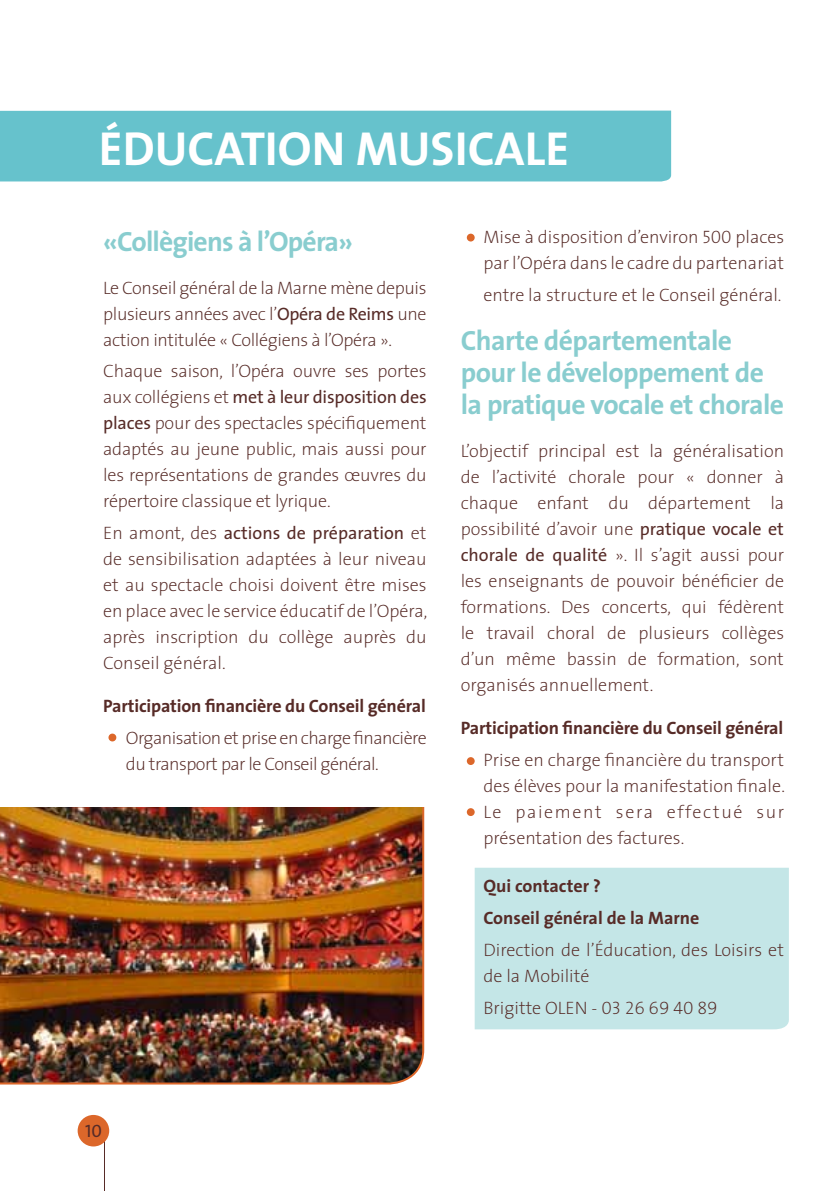
<style>
.page{position:relative;width:840px;height:1191px;background:#fff}
.page>*{position:absolute;margin:0;border:0;box-sizing:border-box;transform-origin:0 0}
.t1{font:48px "The Sans Bold Caps";color:#fff}
.t2{font:700 28px/32px "The Sans";letter-spacing:-.02em;color:#89cdcf}
.t3{font:200 18px/26px "The Sans";color:#572b27;text-align:justify}
.t4{font:700 18px/31.6px "The Sans";letter-spacing:-.01em;color:#572b27}
.t5{font:200 18px/26px "The Sans";letter-spacing:-.03em;color:#572b27}
.t6{font:200 18px/26px "The Sans";letter-spacing:.04em;color:#572b27}
.t7{font:18px "The Sans Caps";color:#572b27}
.s1{font-weight:400}
.s2{font-family:"The Sans Extra Light Caps";font-weight:400}
</style>
<div class="page">
<div style="left:474px;top:867px;width:315px;height:162px;background:#c4e6e7"></div>
<div style="left:0;top:110px;width:670px;height:71px;background:#66c2cc"></div>
<hr style="left:104px;top:1126px;width:1px;height:65px;background:#572b27">
<div style="left:78px;top:1115px;width:31px;height:31px;background:#dc672a;border-radius:50%"></div>
<div style="left:108px;top:733px;width:8px;height:8px;background:#dc672a;border-radius:50%"></div>
<div style="left:466px;top:757px;width:8px;height:8px;background:#dc672a;border-radius:50%"></div>
<div style="left:466px;top:808px;width:8px;height:8px;background:#dc672a;border-radius:50%"></div>
<div style="left:466px;top:234px;width:8px;height:7px;background:#dc672a;border-radius:50%"></div>
<img style="left:0;top:807px;width:425px;height:278px">
<h1 class="t1" style="left:99px;top:118px;width:465px">ÉDUCATION MUSICALE</h1>
<h2 class="t2" style="left:103px;top:225px;width:251px">«Collègiens à l’Opéra»</h2>
<p class="t3" style="left:103px;top:274px;width:325px">Le Conseil général de la Marne mène depuis plusieurs années avec l’<span class="s1">Opéra de Reims</span> une action intitulée « Collégiens à l’Opéra ».</p>
<p class="t3" style="left:103px;top:358px;width:325px">Chaque saison, l’Opéra ouvre ses portes aux collégiens et <span class="s1">met à leur disposition des places</span> pour des spectacles spécifiquement adaptés au jeune public, mais aussi pour les représentations de grandes œuvres du répertoire classique et lyrique.</p>
<p class="t3" style="left:103px;top:520px;width:326px">En amont, des <span class="s1">actions de préparation</span> et de sensibilisation adaptées à leur niveau et au spectacle choisi doivent être mises en place avec le service éducatif de l’Opéra, après inscription du collège auprès du Conseil général.</p>
<p class="t4" style="left:103px;top:690px;width:324px">Participation financière du Conseil général</p>
<p class="t5" style="left:126px;top:724px;width:302px;text-indent:-17px">• Organisation et prise en charge financière du transport par le Conseil général.</p>
<p class="t3" style="left:466px;top:224px;width:319px;text-align:right">• Mise à disposition d’environ <span class="s2">500</span> places par l’Opéra dans le cadre du partenariat</p>
<p class="t3" style="left:483px;top:282px;width:299px">entre la structure et le Conseil général.</p>
<h2 class="t2" style="left:460px;top:325px;width:325px">Charte départementale pour le développement de la pratique vocale et chorale</h2>
<p class="t3" style="left:460px;top:438px;width:325px">L’objectif principal est la généralisation de l’activité chorale pour « donner à chaque enfant du département la possibilité d’avoir une <span class="s1">pratique vocale et chorale de qualité</span> ». Il s’agit aussi pour les enseignants de pouvoir bénéficier de formations. Des concerts, qui fédèrent le travail choral de plusieurs collèges d’un même bassin de formation, sont organisés annuellement.</p>
<p class="t4" style="left:460px;top:712px;width:324px">Participation financière du Conseil général</p>
<p class="t3" style="left:466px;top:747px;width:320px;text-align:right">• Prise en charge financière du transport des élèves pour la manifestation finale.</p>
<p class="t6" style="left:483px;top:799px;width:302px;text-indent:-17px">• Le paiement sera effectué sur présentation des factures.</p>
<p class="t4" style="left:483px;top:870px;width:217px">Qui contacter ?<br>Conseil général de la Marne</p>
<p class="t3" style="left:483px;top:937px;width:302px">Direction de l’Éducation, des Loisirs et de la Mobilité</p>
<p class="t3" style="left:483px;top:994px;width:236px">Brigitte OLEN - <span class="s2">03 26 69 40 89</span></p>
<p class="t7" style="left:85px;top:1119px;width:18px">10</p>
</div>
